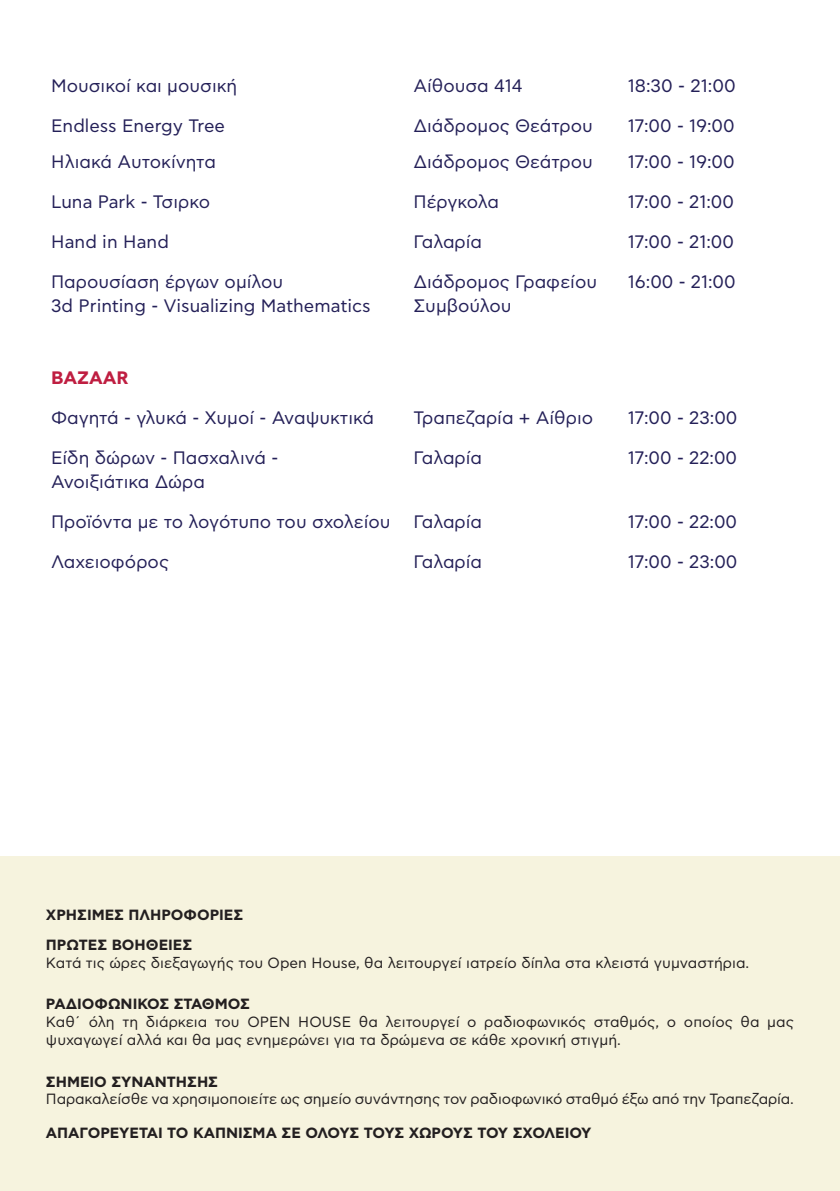
<style>
.page{position:relative;width:840px;height:1191px;background:#fff}
.page>*{position:absolute;margin:0;border:0;box-sizing:border-box;transform-origin:0 0}
.t1{font:18px "CF Asty Std";color:#242058}
.t2{font:18px "CF Asty Std";letter-spacing:-.02em;color:#242058}
.t3{font:700 18px "CF Asty Std";color:#bf1e41}
.t4{font:14.8px/17.8px "CF Asty Std";color:#231f20}
.List_Paragraph{font:700 14.8px "CF Asty Std";color:#231f20}
</style>
<div class="page">
<div style="left:0;top:856px;width:839px;height:335px;background:#f6f3de"></div>
<p class="t1" style="left:51px;top:76px;width:188px">Μουσικοί και μουσική</p>
<p class="t1" style="left:413px;top:76px;width:111px">Aίθουσα 414</p>
<p class="t1" style="left:627px;top:76px;width:109px">18:30 - 21:00</p>
<p class="t1" style="left:51px;top:116px;width:175px">Endless Energy Tree</p>
<p class="t1" style="left:413px;top:116px;width:181px">Διάδρομος Θεάτρου</p>
<p class="t1" style="left:627px;top:116px;width:108px">17:00 - 19:00</p>
<p class="t1" style="left:51px;top:152px;width:166px">Ηλιακά Αυτοκίνητα</p>
<p class="t1" style="left:413px;top:152px;width:181px">Διάδρομος Θεάτρου</p>
<p class="t1" style="left:627px;top:152px;width:108px">17:00 - 19:00</p>
<p class="t1" style="left:51px;top:192px;width:160px">Luna Park - Τσιρκο</p>
<p class="t2" style="left:413px;top:192px;width:87px">Πέργκολα</p>
<p class="t1" style="left:627px;top:192px;width:108px">17:00 - 21:00</p>
<p class="t1" style="left:51px;top:232px;width:119px">Hand in Hand</p>
<p class="t1" style="left:413px;top:232px;width:70px">Γαλαρία</p>
<p class="t1" style="left:627px;top:232px;width:108px">17:00 - 21:00</p>
<p class="t1" style="left:51px;top:272px;width:233px">Παρουσίαση έργων ομίλου</p>
<p class="t1" style="left:413px;top:272px;width:185px">Διάδρομος Γραφείου</p>
<p class="t1" style="left:627px;top:272px;width:109px">16:00 - 21:00</p>
<p class="t1" style="left:51px;top:296px;width:321px">3d Printing - Visualizing Mathematics</p>
<p class="t1" style="left:413px;top:296px;width:100px">Συμβούλου</p>
<p class="t3" style="left:51px;top:367px;width:79px">BAZAAR</p>
<p class="t1" style="left:51px;top:408px;width:324px">Φαγητά - γλυκά - Χυμοί - Αναψυκτικά</p>
<p class="t1" style="left:413px;top:408px;width:181px">Τραπεζαρία + Αίθριο</p>
<p class="t1" style="left:627px;top:408px;width:111px">17:00 - 23:00</p>
<p class="t1" style="left:51px;top:448px;width:228px">Είδη δώρων - Πασχαλινά -</p>
<p class="t1" style="left:413px;top:448px;width:70px">Γαλαρία</p>
<p class="t1" style="left:627px;top:448px;width:111px">17:00 - 22:00</p>
<p class="t1" style="left:51px;top:472px;width:155px">Ανοιξιάτικα Δώρα</p>
<p class="t1" style="left:51px;top:512px;width:341px">Προϊόντα με το λογότυπο του σχολείου</p>
<p class="t1" style="left:413px;top:512px;width:70px">Γαλαρία</p>
<p class="t1" style="left:627px;top:512px;width:111px">17:00 - 22:00</p>
<p class="t1" style="left:51px;top:552px;width:119px">Λαχειοφόρος</p>
<p class="t1" style="left:413px;top:552px;width:70px">Γαλαρία</p>
<p class="t1" style="left:627px;top:552px;width:111px">17:00 - 23:00</p>
<p class="List_Paragraph" style="left:46px;top:906px;width:199px">ΧΡΗΣΙΜΕΣ ΠΛΗΡΟΦΟΡΙΕΣ</p>
<p class="List_Paragraph" style="left:46px;top:936px;width:148px">ΠΡΩΤΕΣ ΒΟΗΘΕΙΕΣ</p>
<p class="t4" style="left:46px;top:954px;width:704px">Κατά τις ώρες διεξαγωγής του Open House, θα λειτουργεί ιατρείο δίπλα στα κλειστά γυμναστήρια.</p>
<p class="List_Paragraph" style="left:46px;top:995px;width:205px">ΡΑΔΙΟΦΩΝΙΚΟΣ ΣΤΑΘΜΟΣ</p>
<p class="t4" style="left:46px;top:1013px;width:749px">Καθ΄ όλη τη διάρκεια του OPEN HOUSE θα λειτουργεί ο ραδιοφωνικός σταθμός, ο οποίος θα μας ψυχαγωγεί αλλά και θα μας ενημερώνει για τα δρώμενα σε κάθε χρονική στιγμή.</p>
<p class="List_Paragraph" style="left:46px;top:1072px;width:173px">ΣΗΜΕΙΟ ΣΥΝΑΝΤΗΣΗΣ</p>
<p class="t4" style="left:46px;top:1090px;width:749px">Παρακαλείσθε να χρησιμοποιείτε ως σημείο συνάντησης τον ραδιοφωνικό σταθμό έξω από την Τραπεζαρία.</p>
<p class="List_Paragraph" style="left:46px;top:1124px;width:547px">ΑΠΑΓΟΡΕΥΕΤΑΙ ΤΟ ΚΑΠΝΙΣΜΑ ΣΕ ΟΛΟΥΣ ΤΟΥΣ ΧΩΡΟΥΣ ΤΟΥ ΣΧΟΛΕΙΟΥ</p>
</div>
